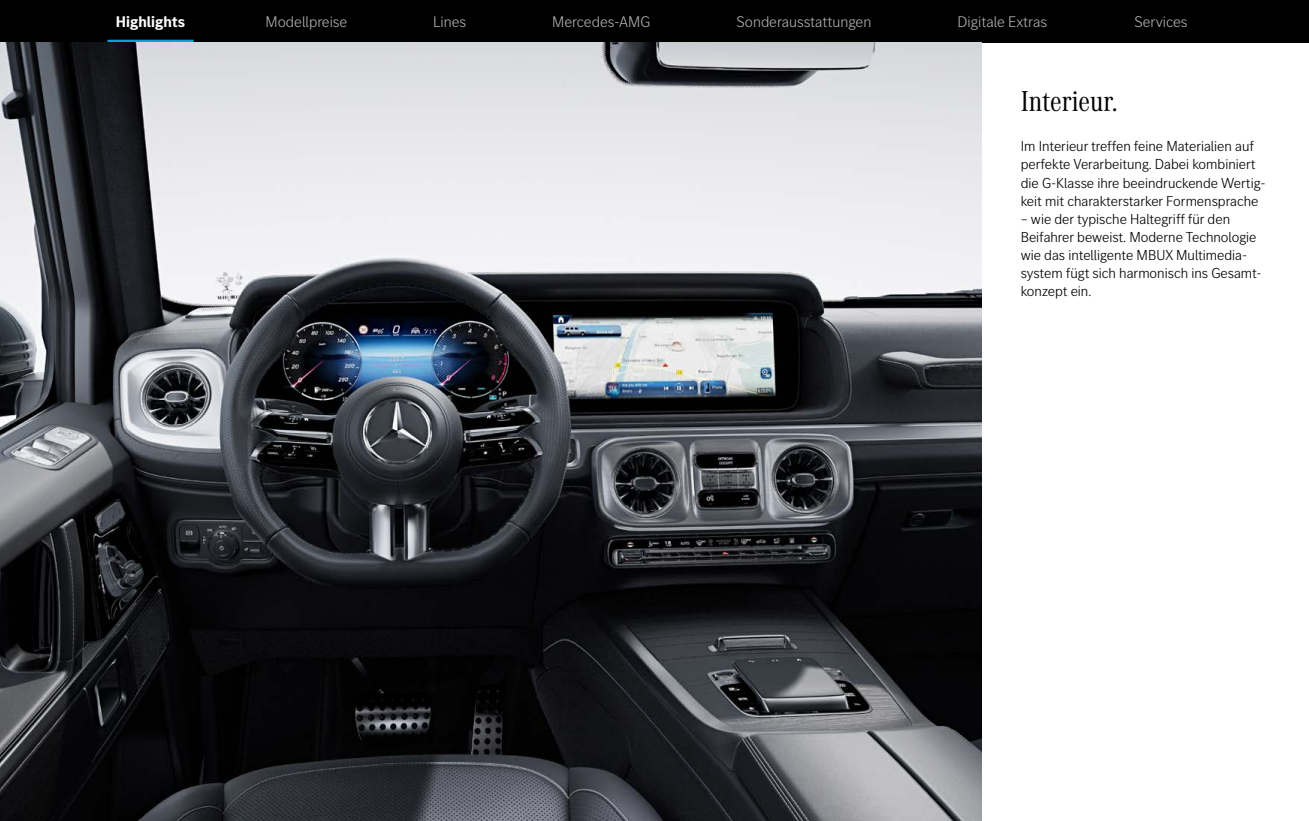
<style>
.page{position:relative;width:1309px;height:821px;background:#fff}
.page>*{position:absolute;margin:0;border:0;box-sizing:border-box;transform-origin:0 0}
.t1{font:30px "MB Corpo A Title Cond";color:#000}
.t2{font:300 16px "MB Corpo S Title";color:#adafaf}
.t3{font:700 16px "MB Corpo S Title";color:#fff}
.t4{font:300 15px/18px "MB Corpo S Title";color:#000}
</style>
<div class="page">
<div style="left:0;top:0;width:1309px;height:43px;background:#000"></div>
<hr style="left:107px;top:40px;width:87px;height:3px;background:#00a2d9">
<img style="left:0;top:43px;width:982px;height:777px">
<p class="t3" style="left:116px;top:11px;width:71px">Highlights</p>
<p class="t2" style="left:266px;top:12px;width:83px">Modellpreise</p>
<p class="t2" style="left:433px;top:12px;width:35px">Lines</p>
<p class="t2" style="left:552px;top:12px;width:100px">Mercedes-AMG</p>
<p class="t2" style="left:737px;top:12px;width:136px">Sonderausstattungen</p>
<p class="t2" style="left:958px;top:12px;width:91px">Digitale Extras</p>
<p class="t2" style="left:1135px;top:12px;width:55px">Services</p>
<h1 class="t1" style="left:1021px;top:81px;width:98px">Interieur.</h1>
<p class="t4" style="left:1021px;top:136px;width:246px">Im Interieur treffen feine Materialien auf perfekte Verarbeitung. Dabei kombiniert die G-Klasse ihre beeindruckende Wertig&shy;keit mit charakterstarker Formensprache</p>
<p class="t4" style="left:1021px;top:208px;width:243px">– wie der typische Haltegriff für den Beifahrer beweist. Moderne Technologie wie das intelligente MBUX Multimedia&shy;system fügt sich harmonisch ins Gesamt&shy;konzept ein.</p>
</div>
